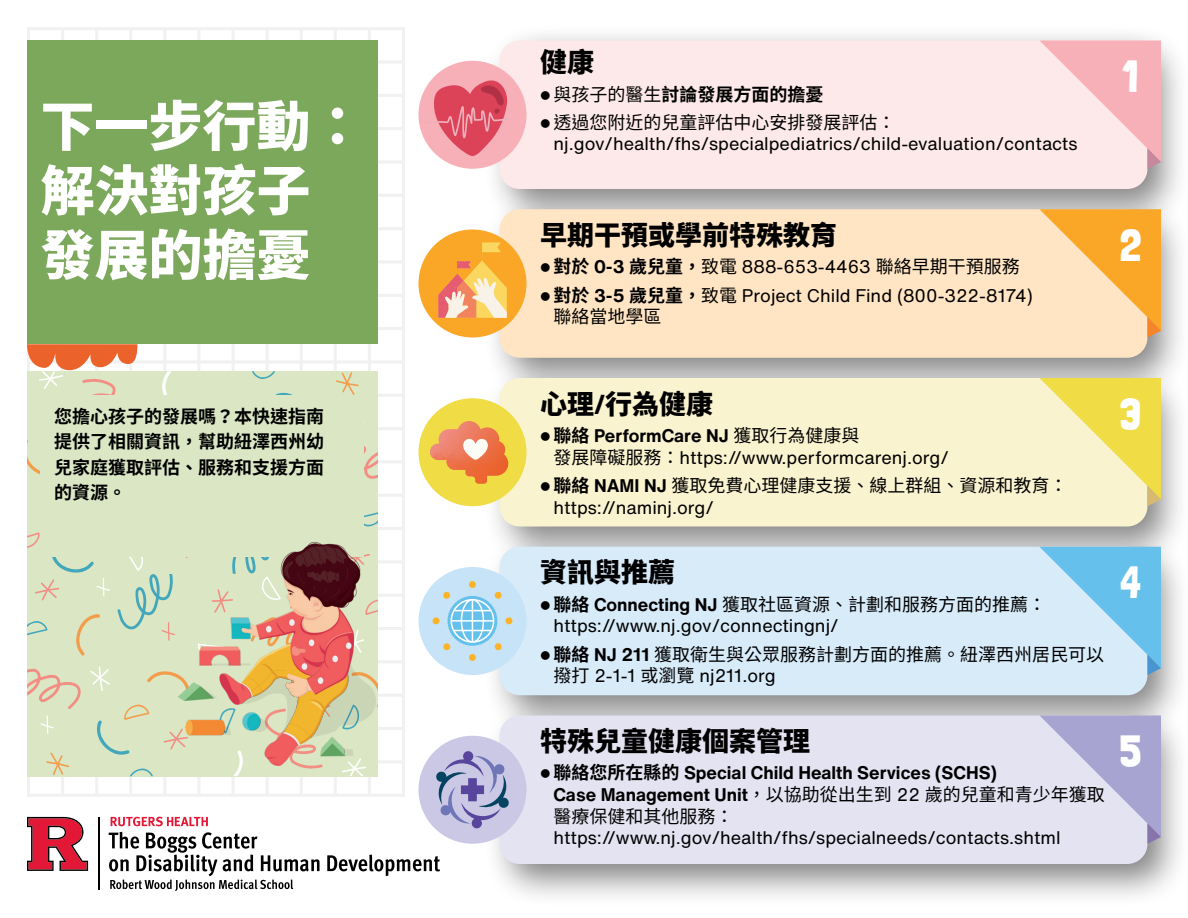
<style>
.page{position:relative;width:1188px;height:918px;background:#fff}
.page>*{position:absolute;margin:0;border:0;box-sizing:border-box;transform-origin:0 0}
.t1{font:900 54px/64.5px "Noto Sans CJ Ktc";color:#fff}
.t2{font:45px "Londrina Solid";color:#fff}
.t3{font:900 27px "Noto Sans CJ Ktc";color:#000}
.t4{font:18px/28.3px "Helvetica Now Text";color:#000}
.t5{font:18px/28.3px "Noto Sans CJ Ktc";color:#000}
.t6{font:700 18px/21.6px "Helvetica Now Text";color:#000}
.t7{font:700 18px/25.5px "Noto Sans CJ Ktc";color:#000;text-align:justify}
.s1{font-weight:700}
.s2{font-family:"Noto Sans CJ Ktc";font-weight:700}
.s3{font-family:"Noto Sans CJ Ktc"}
.s4{font-family:"Londrina Solid";font-weight:400}
.s5{font-family:"Helvetica Now Text";font-weight:700}
.s6{font-family:"Noto Sans CJ Ktc";font-weight:400}
.s7{font-weight:400}
</style>
<div class="page">
<svg style="left:27px;top:817px;width:61px;height:54px"></svg>
<hr style="left:98px;top:817px;width:2px;height:72px;background:#000">
<svg style="left:327px;top:855px;width:113px;height:21px"></svg>
<svg style="left:109px;top:832px;width:211px;height:59px"></svg>
<svg style="left:111px;top:817px;width:97px;height:9px"></svg>
<hr style="left:27px;top:794px;width:378px;height:3px;background:#f1f1f2">
<hr style="left:27px;top:760px;width:378px;height:3px;background:#f1f1f2">
<hr style="left:27px;top:727px;width:378px;height:3px;background:#f1f1f2">
<hr style="left:27px;top:694px;width:378px;height:3px;background:#f1f1f2">
<hr style="left:27px;top:660px;width:378px;height:3px;background:#f1f1f2">
<hr style="left:27px;top:627px;width:378px;height:3px;background:#f1f1f2">
<hr style="left:27px;top:594px;width:378px;height:3px;background:#f1f1f2">
<hr style="left:27px;top:560px;width:378px;height:3px;background:#f1f1f2">
<hr style="left:27px;top:527px;width:378px;height:3px;background:#f1f1f2">
<hr style="left:27px;top:494px;width:378px;height:3px;background:#f1f1f2">
<hr style="left:27px;top:460px;width:378px;height:3px;background:#f1f1f2">
<hr style="left:27px;top:427px;width:378px;height:3px;background:#f1f1f2">
<hr style="left:27px;top:394px;width:378px;height:3px;background:#f1f1f2">
<hr style="left:27px;top:360px;width:378px;height:3px;background:#f1f1f2">
<hr style="left:27px;top:327px;width:378px;height:3px;background:#f1f1f2">
<hr style="left:27px;top:294px;width:378px;height:3px;background:#f1f1f2">
<hr style="left:27px;top:260px;width:378px;height:3px;background:#f1f1f2">
<hr style="left:27px;top:227px;width:378px;height:3px;background:#f1f1f2">
<hr style="left:27px;top:194px;width:378px;height:3px;background:#f1f1f2">
<hr style="left:27px;top:160px;width:378px;height:3px;background:#f1f1f2">
<hr style="left:27px;top:127px;width:378px;height:3px;background:#f1f1f2">
<hr style="left:27px;top:94px;width:378px;height:3px;background:#f1f1f2">
<hr style="left:27px;top:61px;width:378px;height:3px;background:#f1f1f2">
<hr style="left:27px;top:27px;width:378px;height:3px;background:#f1f1f2">
<hr style="left:27px;top:27px;width:3px;height:770px;background:#f1f1f2">
<hr style="left:61px;top:27px;width:3px;height:770px;background:#f1f1f2">
<hr style="left:95px;top:27px;width:3px;height:770px;background:#f1f1f2">
<hr style="left:129px;top:27px;width:3px;height:770px;background:#f1f1f2">
<hr style="left:163px;top:27px;width:3px;height:770px;background:#f1f1f2">
<hr style="left:197px;top:27px;width:3px;height:770px;background:#f1f1f2">
<hr style="left:232px;top:27px;width:3px;height:770px;background:#f1f1f2">
<hr style="left:266px;top:27px;width:3px;height:770px;background:#f1f1f2">
<hr style="left:300px;top:27px;width:3px;height:770px;background:#f1f1f2">
<hr style="left:334px;top:27px;width:3px;height:770px;background:#f1f1f2">
<hr style="left:368px;top:27px;width:3px;height:770px;background:#f1f1f2">
<hr style="left:402px;top:27px;width:3px;height:770px;background:#f1f1f2">
<svg style="left:27px;top:574px;width:332px;height:202px;background:#d7e1c0"></svg>
<div style="left:27px;top:378px;width:19px;height:190px;background:#dae6c4"></div>
<svg style="left:46px;top:371px;width:332px;height:203px;background:#d8e2c2"></svg>
<div style="left:40px;top:395px;width:324px;height:162px;background:#dae6c4"></div>
<svg style="left:27px;top:344px;width:111px;height:26px"></svg>
<div style="left:27px;top:40px;width:351px;height:304px;background:#7ca85b"></div>
<div style="left:483px;top:24px;width:705px;height:209px;background:#000;opacity:.5"></div>
<div style="left:500px;top:41px;width:648px;height:148px;background:#fde9e9;border-radius:20px"></div>
<div style="left:483px;top:192px;width:705px;height:209px;background:#000;opacity:.5"></div>
<div style="left:500px;top:209px;width:648px;height:149px;background:#ffe5c4;border-radius:20px"></div>
<div style="left:483px;top:361px;width:705px;height:209px;background:#000;opacity:.5"></div>
<div style="left:500px;top:378px;width:648px;height:148px;background:#faf3d0;border-radius:20px"></div>
<div style="left:483px;top:530px;width:705px;height:209px;background:#000;opacity:.5"></div>
<div style="left:500px;top:547px;width:648px;height:148px;background:#d8ebf9;border-radius:20px"></div>
<div style="left:483px;top:699px;width:705px;height:209px;background:#000;opacity:.5"></div>
<div style="left:500px;top:716px;width:648px;height:148px;background:#e4e3f2;border-radius:20px"></div>
<svg style="left:1040px;top:40px;width:121px;height:129px"></svg>
<svg style="left:1040px;top:209px;width:121px;height:129px"></svg>
<svg style="left:1040px;top:378px;width:121px;height:128px"></svg>
<svg style="left:1040px;top:547px;width:121px;height:128px"></svg>
<svg style="left:1040px;top:716px;width:121px;height:128px"></svg>
<div style="left:418px;top:230px;width:108px;height:108px;background:#faa627;border-radius:50%"></div>
<div style="left:418px;top:736px;width:108px;height:108px;background:#cac8e4;border-radius:50%"></div>
<svg style="left:436px;top:751px;width:73px;height:77px"></svg>
<div style="left:418px;top:567px;width:108px;height:108px;background:#c7e3f7;border-radius:50%"></div>
<svg style="left:433px;top:581px;width:79px;height:80px"></svg>
<div style="left:418px;top:398px;width:108px;height:108px;background:#f0dc44;border-radius:50%"></div>
<img style="left:430px;top:421px;width:69px;height:35px">
<svg style="left:431px;top:438px;width:77px;height:46px"></svg>
<svg style="left:438px;top:242px;width:69px;height:76px"></svg>
<div style="left:418px;top:61px;width:108px;height:108px;background:#f8b0b8;border-radius:50%"></div>
<svg style="left:426px;top:77px;width:86px;height:80px"></svg>
<img style="left:178px;top:543px;width:197px;height:223px">
<h1 class="t1" style="left:40px;top:95px;width:325px">下一步行動：解決對孩子發展的擔憂</h1>
<p class="t7" style="left:54px;top:404px;width:271px">您擔心孩子的發展嗎？本快速指南提供了相關資訊，幫助紐澤西州幼兒家庭獲取評估、服務和支援方面的資源。</p>
<h3 class="t3" style="left:540px;top:47px;width:55px">健康</h3>
<p class="t5" style="left:554px;top:80px;width:343px">與孩子的醫生<span class="s1">討論發展方面的擔憂<br></span>透過您附近的兒童評估中心安排發展評估：</p>
<p class="t4" style="left:554px;top:129px;width:525px">nj.gov/health/fhs/specialpediatrics/child-evaluation/contacts</p>
<h2 class="t2" style="left:1122px;top:50px;width:18px">1</h2>
<h3 class="t3" style="left:540px;top:220px;width:298px">早期干預或學前特殊教育</h3>
<p class="t4" style="left:554px;top:252px;width:481px"><span class="s2">對於</span> <span class="s1">0-3</span> <span class="s2">歲兒童，</span><span class="s3">致電</span> 888-653-4463 <span class="s3">聯絡早期干預服務</span><span class="s2">對於</span> <span class="s1">3-5</span> <span class="s2">歲兒童，</span><span class="s3">致電</span> Project Child Find (800-322-8174)</p>
<p class="t5" style="left:554px;top:303px;width:109px">聯絡當地學區</p>
<h2 class="t2" style="left:1119px;top:219px;width:24px">2</h2>
<h3 class="t3" style="left:540px;top:389px;width:175px">心理<span class="s4">/</span>行為健康</h3>
<p class="t4" style="left:554px;top:424px;width:397px;line-height:21.6px"><span class="s2">聯絡</span> <span class="s1">PerformCare NJ</span> <span class="s3">獲取行為健康與<br>發展障礙服務：</span>https://www.performcarenj.org/</p>
<p class="t5" style="left:554px;top:472px;width:515px"><span class="s1">聯絡</span> <span class="s5">NAMI NJ</span> 獲取免費心理健康支援、線上群組、資源和教育：</p>
<p class="t4" style="left:554px;top:492px;width:162px">https://naminj.org/</p>
<h2 class="t2" style="left:1120px;top:387px;width:24px">3</h2>
<h3 class="t3" style="left:540px;top:557px;width:136px">資訊與推薦</h3>
<p class="t5" style="left:554px;top:590px;width:494px"><span class="s1">聯絡</span> <span class="s5">Connecting NJ</span> 獲取社區資源、計劃和服務方面的推薦：</p>
<p class="t4" style="left:554px;top:611px;width:287px">https://www.nj.gov/connectingnj/</p>
<p class="t5" style="left:554px;top:640px;width:552px"><span class="s1">聯絡</span> <span class="s5">NJ 211</span> 獲取衛生與公眾服務計劃方面的推薦。紐澤西州居民可以</p>
<p class="t4" style="left:554px;top:661px;width:224px"><span class="s3">撥打</span> 2-1-1 <span class="s3">或瀏覽</span> nj211.org</p>
<h2 class="t2" style="left:1120px;top:556px;width:23px">4</h2>
<h3 class="t3" style="left:540px;top:726px;width:271px">特殊兒童健康個案管理</h3>
<p class="t6" style="left:554px;top:762px;width:553px"><span class="s3">聯絡您所在縣的</span> Special Child Health Services (SCHS)<br>Case Management Unit<span class="s6">，以協助從出生到</span> <span class="s7">22</span> <span class="s6">歲的兒童和青少年獲取</span></p>
<p class="t5" style="left:554px;top:802px;width:181px">醫療保健和其他服務：</p>
<p class="t4" style="left:554px;top:823px;width:509px">https://www.nj.gov/health/fhs/specialneeds/contacts.shtml</p>
<h2 class="t2" style="left:1119px;top:725px;width:24px">5</h2>
</div>
